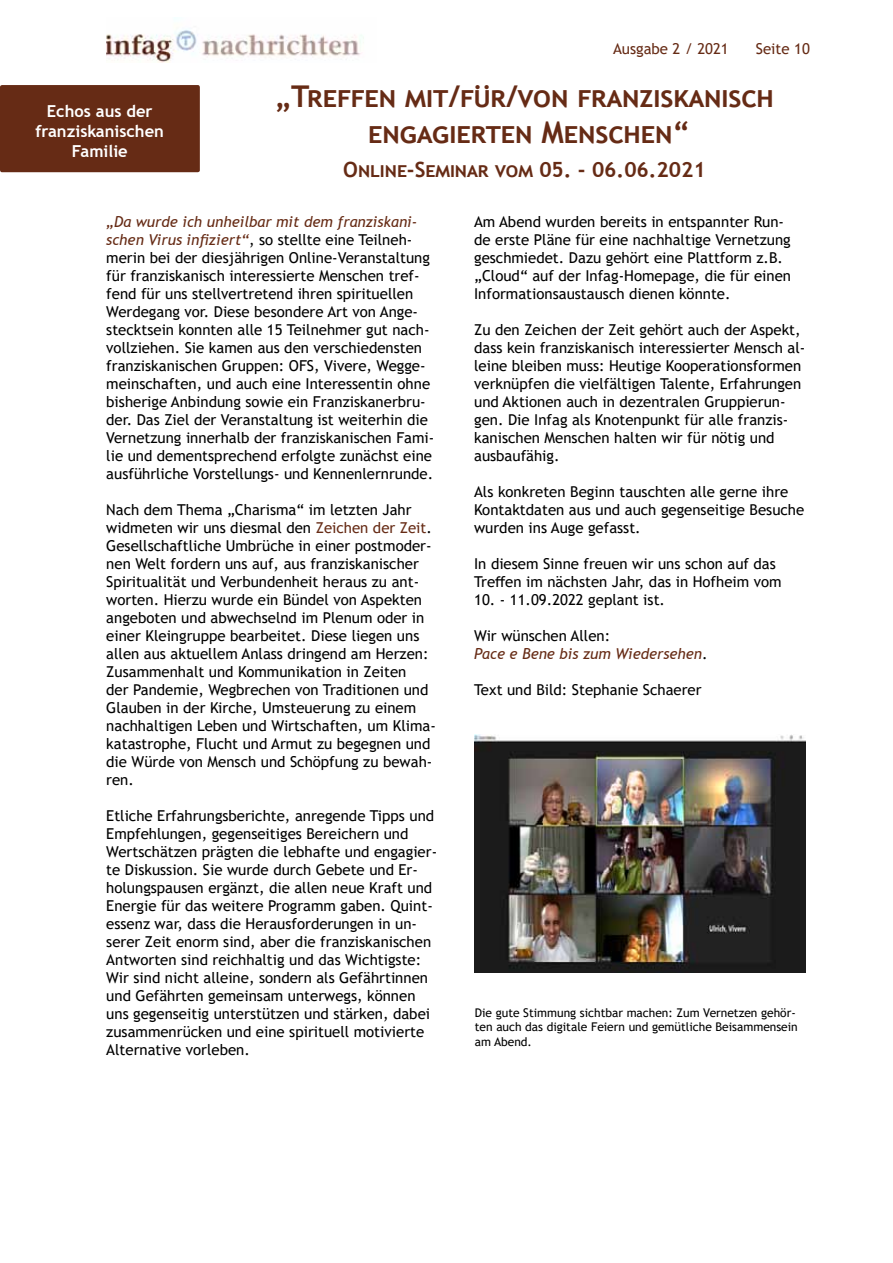
<style>
.page{position:relative;width:893px;height:1263px;background:#fff}
.page>*{position:absolute;margin:0;border:0;box-sizing:border-box;transform-origin:0 0}
.t1{font:700 30px/36px "Trebuchet MS";color:#662b15;text-align:center}
.t2{font:700 21px "Trebuchet MS";color:#662b15}
.t3{font:700 16.5px/19.8px "Trebuchet MS";color:#fff;text-align:center}
.t4{font:15px/18px "Trebuchet MS";color:#000}
.t5{font:italic 15px/18px "Trebuchet MS";color:#662b15}
.t6{font:15px "Trebuchet MS";color:#662b15}
.t7{font:12px/14.4px "Trebuchet MS";color:#000}
.s1{font-style:italic;color:#662b15}
.s2{color:#662b15}
.s3{font-style:normal;color:#000}
</style>
<div class="page">
<div style="left:0;top:85px;width:200px;height:87px;background:#662b15;border-radius:2px"></div>
<img style="left:106px;top:29px;width:258px;height:33px">
<img style="left:474px;top:735px;width:332px;height:237px">
<p class="t3" style="left:36px;top:101px;width:130px">Echos aus der franziskanischen<br>Familie</p>
<p class="t6" style="left:613px;top:39px;width:117px">Ausgabe 2 / 2021</p>
<p class="t6" style="left:756px;top:39px;width:56px">Seite 10</p>
<h1 class="t1" style="left:275px;top:79px;width:500px">„Treffen mit/für/von franziskanisch engagierten Menschen“</h1>
<h2 class="t2" style="left:343px;top:156px;width:364px">Online-Seminar vom 05. - 06.06.2021</h2>
<p class="t4" style="left:106px;top:213px;width:330px"><span class="s1">„Da wurde ich unheilbar mit dem franziskani&shy;schen Virus infiziert“</span>, so stellte eine Teilneh&shy;merin bei der diesjährigen Online-Veranstaltung für franziskanisch interessierte Menschen tref&shy;fend für uns stellvertretend ihren spirituellen Werdegang vor. Diese besondere Art von Ange&shy;stecktsein konnten alle 15 Teilnehmer gut nach&shy;vollziehen. Sie kamen aus den verschiedensten franziskanischen Gruppen: OFS, Vivere, Wegge&shy;meinschaften, und auch eine Interessentin ohne bisherige Anbindung sowie ein Franziskanerbru&shy;der. Das Ziel der Veranstaltung ist weiterhin die Vernetzung innerhalb der franziskanischen Fami&shy;lie und dementsprechend erfolgte zunächst eine ausführliche Vorstellungs- und Kennenlernrunde.</p>
<p class="t4" style="left:106px;top:501px;width:331px">Nach dem Thema „Charisma“ im letzten Jahr widmeten wir uns diesmal den <span class="s2">Zeichen der Zeit</span>.<br>Gesellschaftliche Umbrüche in einer postmoder&shy;nen Welt fordern uns auf, aus franziskanischer Spiritualität und Verbundenheit heraus zu ant&shy;worten. Hierzu wurde ein Bündel von Aspekten angeboten und abwechselnd im Plenum oder in einer Kleingruppe bearbeitet. Diese liegen uns allen aus aktuellem Anlass dringend am Herzen:<br>Zusammenhalt und Kommunikation in Zeiten<br>der Pandemie, Wegbrechen von Traditionen und Glauben in der Kirche, Umsteuerung zu einem nachhaltigen Leben und Wirtschaften, um Klima&shy;katastrophe, Flucht und Armut zu begegnen und die Würde von Mensch und Schöpfung zu bewah&shy;ren.</p>
<p class="t4" style="left:106px;top:807px;width:332px">Etliche Erfahrungsberichte, anregende Tipps und Empfehlungen, gegenseitiges Bereichern und Wertschätzen prägten die lebhafte und engagier&shy;te Diskussion. Sie wurde durch Gebete und Er&shy;holungspausen ergänzt, die allen neue Kraft und Energie für das weitere Programm gaben. Quint&shy;essenz war, dass die Herausforderungen in un&shy;serer Zeit enorm sind, aber die franziskanischen Antworten sind reichhaltig und das Wichtigste:<br>Wir sind nicht alleine, sondern als Gefährtinnen und Gefährten gemeinsam unterwegs, können uns gegenseitig unterstützen und stärken, dabei zusammenrücken und eine spirituell motivierte Alternative vorleben.</p>
<p class="t4" style="left:474px;top:213px;width:318px">Am Abend wurden bereits in entspannter Run&shy;de erste Pläne für eine nachhaltige Vernetzung geschmiedet. Dazu gehört eine Plattform z.B. „Cloud“ auf der Infag-Homepage, die für einen Informationsaustausch dienen könnte.</p>
<p class="t4" style="left:474px;top:321px;width:333px">Zu den Zeichen der Zeit gehört auch der Aspekt, dass kein franziskanisch interessierter Mensch al&shy;leine bleiben muss: Heutige Kooperationsformen verknüpfen die vielfältigen Talente, Erfahrungen und Aktionen auch in dezentralen Gruppierun&shy;gen. Die Infag als Knotenpunkt für alle franzis&shy;kanischen Menschen halten wir für nötig und ausbaufähig.</p>
<p class="t4" style="left:474px;top:483px;width:332px">Als konkreten Beginn tauschten alle gerne ihre<br>Kontaktdaten aus und auch gegenseitige Besuche wurden ins Auge gefasst.</p>
<p class="t4" style="left:474px;top:555px;width:309px">In diesem Sinne freuen wir uns schon auf das<br>Treffen im nächsten Jahr, das in Hofheim vom</p>
<p class="t4" style="left:474px;top:591px;width:192px">10. - 11.09.2022 geplant ist.</p>
<p class="t5" style="left:474px;top:627px;width:235px"><span class="s3">Wir wünschen Allen:<br></span>Pace e Bene bis zum Wiedersehen<span class="s3">.</span></p>
<p class="t4" style="left:474px;top:681px;width:229px">Text und Bild: Stephanie Schaerer</p>
<p class="t7" style="left:475px;top:1005px;width:324px">Die gute Stimmung sichtbar machen: Zum Vernetzen gehör&shy;ten auch das digitale Feiern und gemütliche Beisammensein am Abend.</p>
</div>
